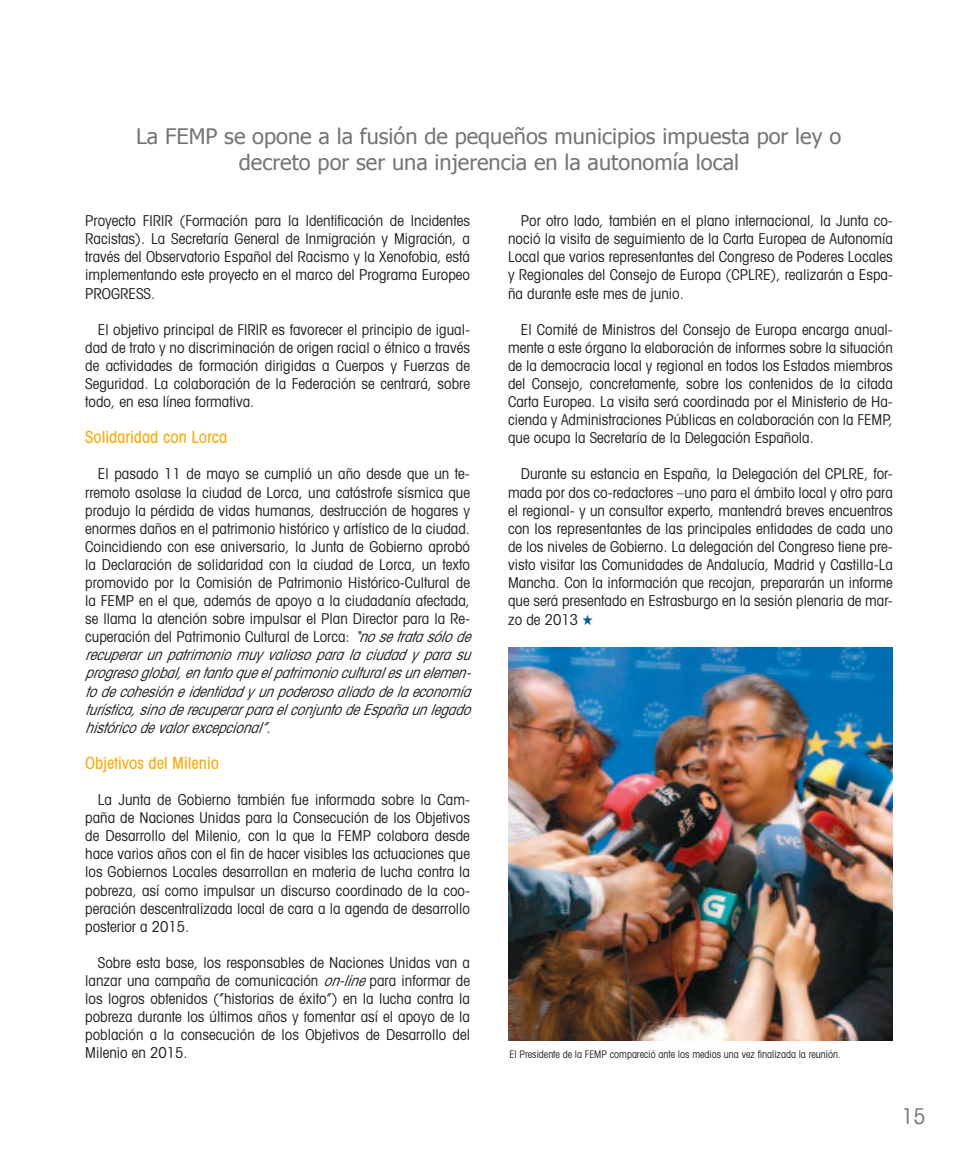
<style>
.page{position:relative;width:978px;height:1149px;background:#fff}
.page>*{position:absolute;margin:0;border:0;box-sizing:border-box;transform-origin:0 0}
.t1{font:condensed 21.75px "Avant Garde";color:#727773}
.t2{font:21.3px/25.7px "Tahoma";color:#727773;text-align:center}
.t3{font:500 condensed 16.8px "Avant Garde";color:#f7b118}
.t4{font:condensed 15px/18.1px "Avant Garde";color:#231f20;text-align:justify}
.t5{font:condensed 10.5px "Avant Garde";color:#231f20;scale:.95 1}
.s1{font-style:italic}
.s2{color:#00628a}
</style>
<div class="page">
<img style="left:508px;top:647px;width:385px;height:393px">
<p class="t2" style="left:136px;top:123px;width:707px">La FEMP se opone a la fusión de pequeños municipios impuesta por ley o decreto por ser una injerencia en la autonomía local</p>
<p class="t4" style="left:85px;top:211px;width:386px">Proyecto FIRIR (Formación para la Identificación de Incidentes Racistas). La Secretaría General de Inmigración y Migración, a través del Observatorio Español del Racismo y la Xenofobia, está implementando este proyecto en el marco del Programa Europeo PROGRESS.</p>
<p class="t4" style="left:85px;top:320px;width:386px;text-indent:13px">El objetivo principal de FIRIR es favorecer el principio de igual&shy;dad de trato y no discriminación de origen racial o étnico a través de actividades de formación dirigidas a Cuerpos y Fuerzas de Seguridad. La colaboración de la Federación se centrará, sobre todo, en esa línea formativa.</p>
<p class="t3" style="left:85px;top:426px;width:144px">Solidaridad con Lorca</p>
<p class="t4" style="left:85px;top:464px;width:393px;text-align:left;text-indent:13px">El pasado 11 de mayo se cumplió un año desde que un te&shy;rremoto asolase la ciudad de Lorca, una catástrofe sísmica que produjo la pérdida de vidas humanas, destrucción de hogares y enormes daños en el patrimonio histórico y artístico de la ciudad.<br>Coincidiendo con ese aniversario, la Junta de Gobierno aprobó la Declaración de solidaridad con la ciudad de Lorca, un texto promovido por la Comisión de Patrimonio Histórico-Cultural de la FEMP en el que, además de apoyo a la ciudadanía afectada, se llama la atención sobre impulsar el Plan Director para la Re&shy;cuperación del Patrimonio Cultural de Lorca: <span class="s1">“nosetratasólode recuperarunpatrimoniomuy valiosoparalaciudady parasu progresoglobal,entantoqueelpatrimonioculturalesunelemen&shy;todecohesióneidentidady unpoderosoaliadodelaeconomía turística,sinoderecuperarparaelconjuntodeEspañaunlegado históricodevalorexcepcional”.</span></p>
<p class="t3" style="left:85px;top:752px;width:135px">Objetivos del Milenio</p>
<p class="t4" style="left:85px;top:790px;width:386px;text-indent:13px">La Junta de Gobierno también fue informada sobre la Cam&shy;paña de Naciones Unidas para la Consecución de los Objetivos de Desarrollo del Milenio, con la que la FEMP colabora desde hace varios años con el fin de hacer visibles las actuaciones que los Gobiernos Locales desarrollan en materia de lucha contra la pobreza, así como impulsar un discurso coordinado de la coo&shy;peración descentralizada local de cara a la agenda de desarrollo posterior a 2015.</p>
<p class="t4" style="left:85px;top:952px;width:386px;text-indent:13px">Sobre esta base, los responsables de Naciones Unidas van a lanzar una campaña de comunicación <span class="s1">on-line</span>para informar de los logros obtenidos (”historias de éxito”) en la lucha contra la pobreza durante los últimos años y fomentar así el apoyo de la población a la consecución de los Objetivos de Desarrollo del Milenio en 2015.</p>
<p class="t4" style="left:508px;top:211px;width:386px;text-indent:13px">Por otro lado, también en el plano internacional, la Junta co&shy;noció la visita de seguimiento de la Carta Europea de Autonomía Local que varios representantes del Congreso de Poderes Locales y Regionales del Consejo de Europa (CPLRE), realizarán a Espa&shy;ña durante este mes de junio.</p>
<p class="t4" style="left:508px;top:320px;width:386px;text-indent:13px">El Comité de Ministros del Consejo de Europa encarga anual&shy;mente a este órgano la elaboración de informes sobre la situación de la democracia local y regional en todos los Estados miembros del Consejo, concretamente, sobre los contenidos de la citada Carta Europea. La visita será coordinada por el Ministerio de Ha&shy;cienda y Administraciones Públicas en colaboración con la FEMP, que ocupa la Secretaría de la Delegación Española.</p>
<p class="t4" style="left:508px;top:464px;width:386px;text-indent:13px">Durante su estancia en España, la Delegación del CPLRE, for&shy;mada por dos co-redactores –uno para el ámbito local y otro para el regional- y un consultor experto, mantendrá breves encuentros con los representantes de las principales entidades de cada uno de los niveles de Gobierno. La delegación del Congreso tiene pre&shy;visto visitar las Comunidades de Andalucía, Madrid y Castilla-La Mancha. Con la información que recojan, prepararán un informe que será presentado en Estrasburgo en la sesión plenaria de mar&shy;zo de 2013 <span class="s2">★</span></p>
<p class="t5" style="left:510px;top:1047px;width:350px">El Presidente de la FEMP compareció ante los medios una vez finalizada la reunión.</p>
<p class="t1" style="left:901px;top:1101px;width:26px">15</p>
</div>
